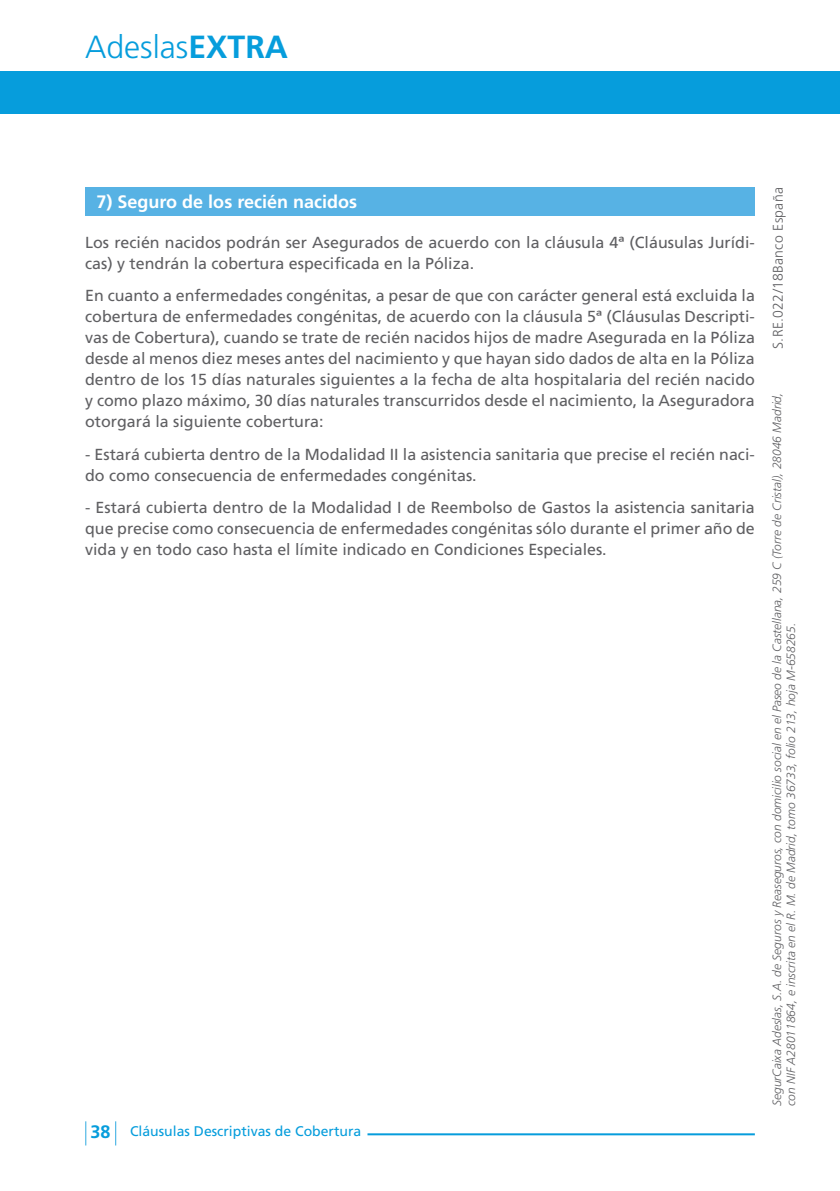
<style>
.page{position:relative;width:840px;height:1191px;background:#fff}
.page>*{position:absolute;margin:0;border:0;box-sizing:border-box;transform-origin:0 0}
.t1{font:300 32px "Frutiger";color:#069ddc}
.t2{font:700 18px "Frutiger";color:#fff}
.t3{font:16px/21px "Frutiger";color:#5f5f62}
.t4{font:14px "Frutiger";color:#069ddc}
.t5{font:300 14px "Frutiger";letter-spacing:.02em;color:#5f5f62}
.t6{font:italic 300 12px/14px "Frutiger";color:#5f5f62}
.s1{font-weight:700}
.s2{font-weight:700;font-size:18px}
</style>
<div class="page">
<div style="left:0;top:71px;width:839px;height:43px;background:#069ddc"></div>
<hr style="left:367px;top:1133px;width:387px;height:2px;background:#069ddc">
<svg style="left:115px;top:1121px;width:1px;height:24px"></svg>
<svg style="left:85px;top:1121px;width:1px;height:24px"></svg>
<div style="left:85px;top:187px;width:669px;height:28px;background:#57b2e4"></div>
<h1 class="t1" style="left:85px;top:29px;width:204px">Adeslas<span class="s1">EXTRA</span></h1>
<p class="t2" style="left:96px;top:191px;width:262px">7) Seguro de los recién nacidos</p>
<p class="t3" style="left:85px;top:232px;width:671px">Los recién nacidos podrán ser Asegurados de acuerdo con la cláusula 4ª (Cláusulas Jurídi&shy;cas) y tendrán la cobertura especificada en la Póliza.</p>
<p class="t3" style="left:85px;top:285px;width:671px;text-align:justify">En cuanto a enfermedades congénitas, a pesar de que con carácter general está excluida la cobertura de enfermedades congénitas, de acuerdo con la cláusula 5ª (Cláusulas Descripti&shy;vas de Cobertura), cuando se trate de recién nacidos hijos de madre Asegurada en la Póliza desde al menos diez meses antes del nacimiento y que hayan sido dados de alta en la Póliza dentro de los 15 días naturales siguientes a la fecha de alta hospitalaria del recién nacido y como plazo máximo, 30 días naturales transcurridos desde el nacimiento, la Aseguradora otorgará la siguiente cobertura:</p>
<p class="t3" style="left:85px;top:443px;width:670px">- Estará cubierta dentro de la Modalidad II la asistencia sanitaria que precise el recién naci&shy;do como consecuencia de enfermedades congénitas.</p>
<p class="t3" style="left:85px;top:497px;width:670px;text-align:justify">- Estará cubierta dentro de la Modalidad I de Reembolso de Gastos la asistencia sanitaria que precise como consecuencia de enfermedades congénitas sólo durante el primer año de vida y en todo caso hasta el límite indicado en Condiciones Especiales.</p>
<p class="t4" style="left:90px;top:1123px;width:272px"><span class="s2">38</span> Cláusulas Descriptivas de Cobertura</p>
<p class="t5" style="left:769px;top:349px;width:163px;rotate:-90deg">S.RE.022/18Banco España</p>
<p class="t6" style="left:769px;top:1106px;width:715px;rotate:-90deg">SegurCaixa Adeslas, S.A. de Seguros y Reaseguros, con domicilio social en el Paseo de la Castellana, 259 C (Torre de Cristal), 28046 Madrid, con NIF A28011864, e inscrita en el R. M. de Madrid, tomo 36733, folio 213, hoja M-658265.</p>
</div>
